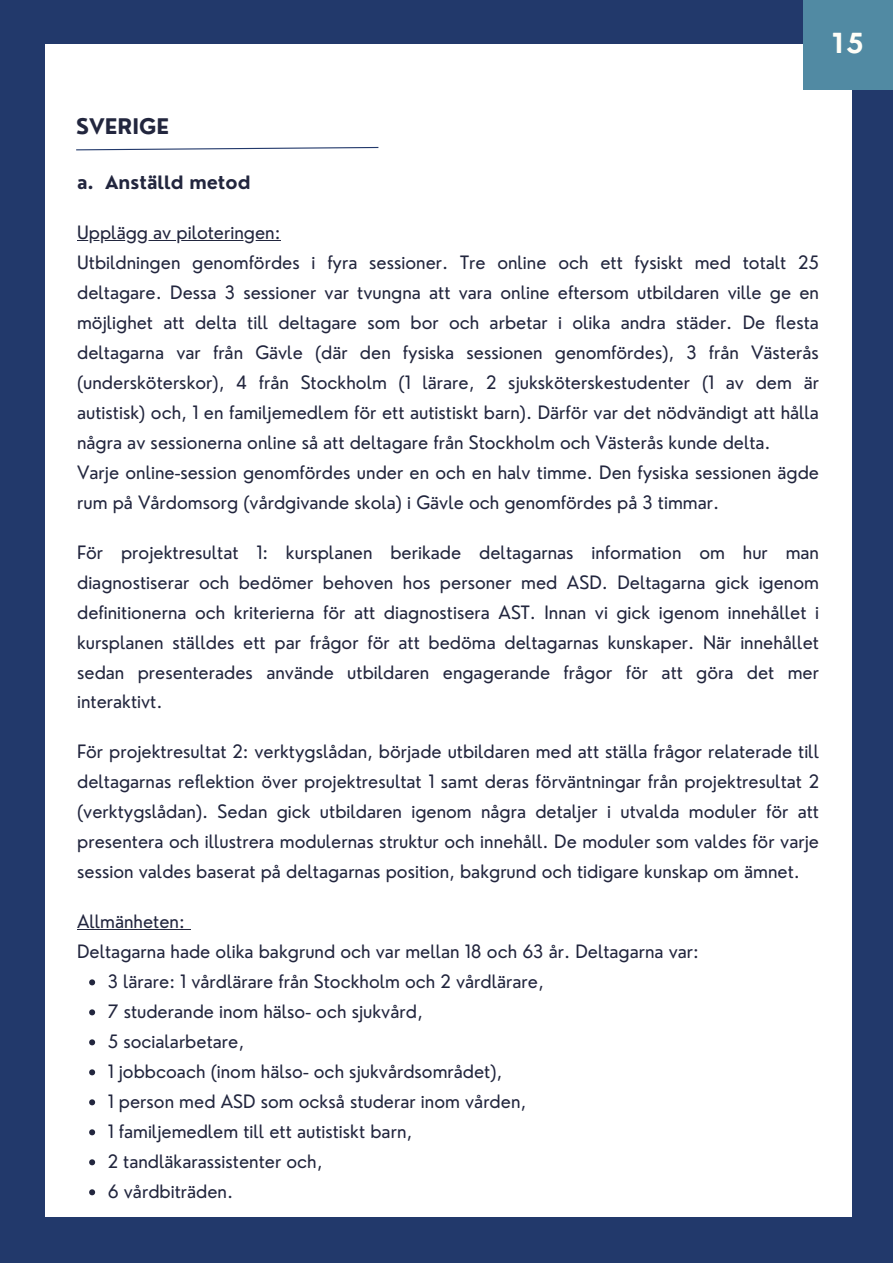
<style>
.page{position:relative;width:893px;height:1264px;background:#fff}
.page>*{position:absolute;margin:0;border:0;box-sizing:border-box;transform-origin:0 0}
.t1{font:700 27px "Nourd";color:#fffef7}
.t2{font:700 21px "Nourd";color:#22263e}
.t3{font:18px/30px "Nourd";color:#22263e;text-align:justify}
.t4{font:700 18px "Nourd";color:#22263e}
</style>
<div class="page">
<div style="left:0;top:0;width:892px;height:1262px;background:#22396b"></div>
<div style="left:45px;top:44px;width:806px;height:1172px;background:#fff"></div>
<div style="left:803px;top:0;width:89px;height:89px;background:#518aa3"></div>
<svg style="left:76px;top:146px;width:303px;height:5px"></svg>
<svg style="left:89px;top:979px;width:6px;height:6px"></svg>
<svg style="left:89px;top:1009px;width:6px;height:6px"></svg>
<svg style="left:89px;top:1039px;width:6px;height:6px"></svg>
<svg style="left:89px;top:1069px;width:6px;height:6px"></svg>
<svg style="left:89px;top:1099px;width:6px;height:6px"></svg>
<svg style="left:89px;top:1129px;width:6px;height:6px"></svg>
<svg style="left:89px;top:1159px;width:6px;height:6px"></svg>
<svg style="left:89px;top:1189px;width:6px;height:6px"></svg>
<hr style="left:77px;top:240px;width:198px;height:1px;background:#22263e">
<hr style="left:77px;top:929px;width:108px;height:1px;background:#22263e">
<p class="t1" style="left:832px;top:26px;width:33px">15</p>
<p class="t2" style="left:76px;top:113px;width:94px">SVERIGE</p>
<p class="t4" style="left:77px;top:171px;width:175px">a. Anställd metod</p>
<p class="t3" style="left:77px;top:217px;width:205px">Upplägg av piloteringen:</p>
<p class="t3" style="left:77px;top:247px;width:743px">Utbildningen genomfördes i fyra sessioner. Tre online och ett fysiskt med totalt 25 deltagare. Dessa 3 sessioner var tvungna att vara online eftersom utbildaren ville ge en möjlighet att delta till deltagare som bor och arbetar i olika andra städer. De flesta deltagarna var från Gävle (där den fysiska sessionen genomfördes), 3 från Västerås (undersköterskor), 4 från Stockholm (1 lärare, 2 sjuksköterskestudenter (1 av dem är autistisk) och, 1 en familjemedlem för ett autistiskt barn). Därför var det nödvändigt att hålla några av sessionerna online så att deltagare från Stockholm och Västerås kunde delta.</p>
<p class="t3" style="left:77px;top:457px;width:743px">Varje online-session genomfördes under en och en halv timme. Den fysiska sessionen ägde rum på Vårdomsorg (vårdgivande skola) i Gävle och genomfördes på 3 timmar.</p>
<p class="t3" style="left:77px;top:537px;width:743px">För projektresultat 1: kursplanen berikade deltagarnas information om hur man diagnostiserar och bedömer behoven hos personer med ASD. Deltagarna gick igenom definitionerna och kriterierna för att diagnostisera AST. Innan vi gick igenom innehållet i kursplanen ställdes ett par frågor för att bedöma deltagarnas kunskaper. När innehållet sedan presenterades använde utbildaren engagerande frågor för att göra det mer interaktivt.</p>
<p class="t3" style="left:77px;top:736px;width:743px">För projektresultat 2: verktygslådan, började utbildaren med att ställa frågor relaterade till deltagarnas reflektion över projektresultat 1 samt deras förväntningar från projektresultat 2 (verktygslådan). Sedan gick utbildaren igenom några detaljer i utvalda moduler för att presentera och illustrera modulernas struktur och innehåll. De moduler som valdes för varje session valdes baserat på deltagarnas position, bakgrund och tidigare kunskap om ämnet.</p>
<p class="t3" style="left:77px;top:906px;width:109px">Allmänheten:</p>
<p class="t3" style="left:77px;top:936px;width:623px">Deltagarna hade olika bakgrund och var mellan 18 och 63 år. Deltagarna var:</p>
<p class="t3" style="left:108px;top:966px;width:437px">3 lärare: 1 vårdlärare från Stockholm och 2 vårdlärare,</p>
<p class="t3" style="left:108px;top:996px;width:316px">7 studerande inom hälso- och sjukvård,</p>
<p class="t3" style="left:108px;top:1026px;width:138px">5 socialarbetare,</p>
<p class="t3" style="left:108px;top:1056px;width:396px">1 jobbcoach (inom hälso- och sjukvårdsområdet),</p>
<p class="t3" style="left:108px;top:1086px;width:420px">1 person med ASD som också studerar inom vården,</p>
<p class="t3" style="left:108px;top:1116px;width:306px">1 familjemedlem till ett autistiskt barn,</p>
<p class="t3" style="left:108px;top:1146px;width:216px">2 tandläkarassistenter och,</p>
<p class="t3" style="left:108px;top:1176px;width:127px">6 vårdbiträden.</p>
</div>
